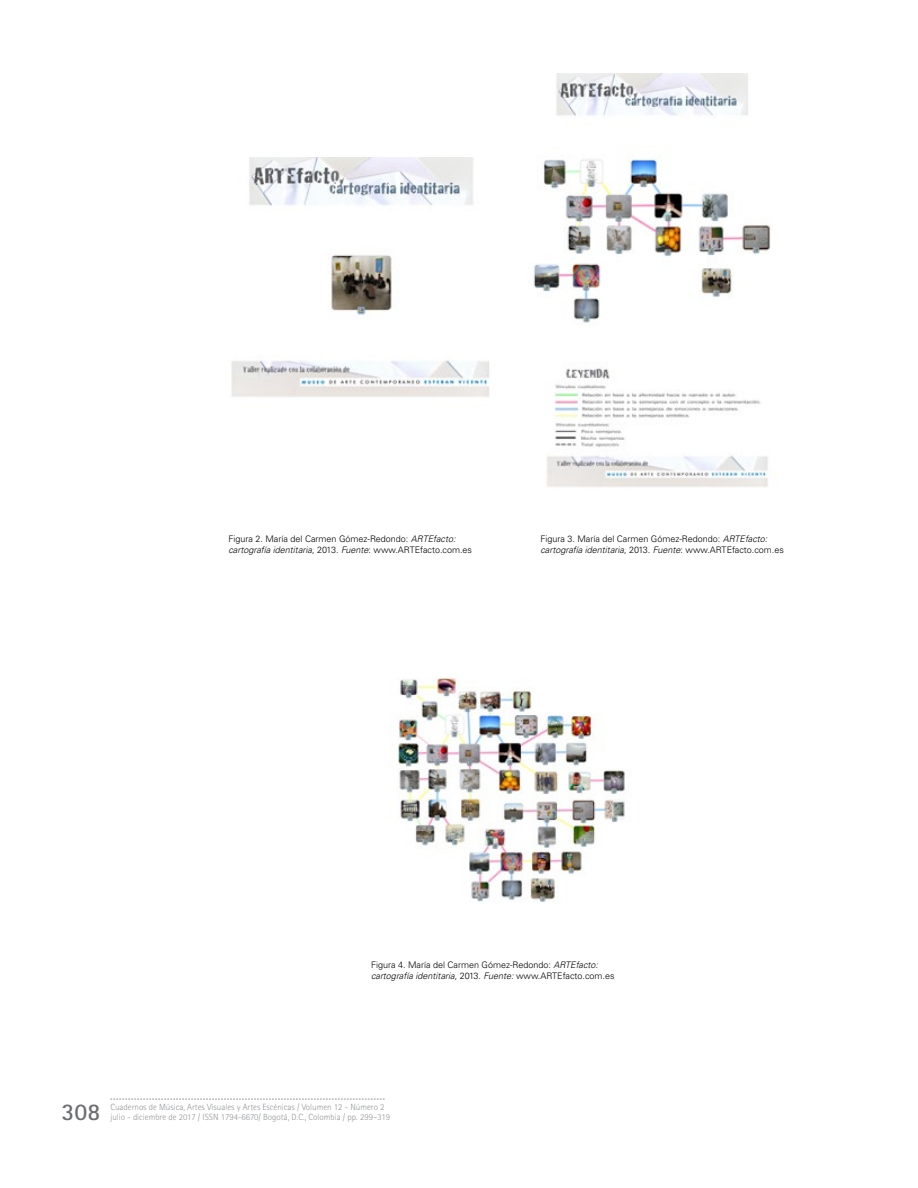
<style>
.page{position:relative;width:918px;height:1188px;background:#fff}
.page>*{position:absolute;margin:0;border:0;box-sizing:border-box;transform-origin:0 0}
.t1{font:700 24px "Rotis Sans Serif Std";color:#6d6e71}
.t2{font:300 9px/10.5px "Univers LT Std";color:#000}
.t3{font:300 9px "Rotis Sans Serif Std";color:#939598}
.s1{font-style:italic}
</style>
<div class="page">
<svg style="left:110px;top:1099px;width:275px;height:1px"></svg>
<img style="left:533px;top:74px;width:238px;height:414px">
<img style="left:398px;top:677px;width:227px;height:225px">
<img style="left:231px;top:157px;width:259px;height:240px">
<p class="t2" style="left:228px;top:534px;width:245px">Figura 2. María del Carmen Gómez-Redondo: <span class="s1">ARTEfacto: cartografía identitaria</span>, 2013. <span class="s1">Fuente</span>: www.ARTEfacto.com.es</p>
<p class="t2" style="left:540px;top:534px;width:245px">Figura 3. María del Carmen Gómez-Redondo: <span class="s1">ARTEfacto: cartografía identitaria</span>, 2013. <span class="s1">Fuente</span>: www.ARTEfacto.com.es</p>
<p class="t2" style="left:371px;top:960px;width:245px">Figura 4. María del Carmen Gómez-Redondo: <span class="s1">ARTEfacto: cartografía identitaria</span>, 2013. <span class="s1">Fuente:</span> www.ARTEfacto.com.es</p>
<p class="t3" style="left:110px;top:1102px;width:276px">Cuadernos de Música, Artes Visuales y Artes Escénicas / Volumen 12 - Número 2</p>
<h1 class="t1" style="left:62px;top:1097px;width:40px">308</h1>
<p class="t3" style="left:110px;top:1112px;width:281px">julio - diciembre de 2017 / ISSN 1794-6670/ Bogotá, D.C., Colombia / pp. 299–319</p>
</div>
